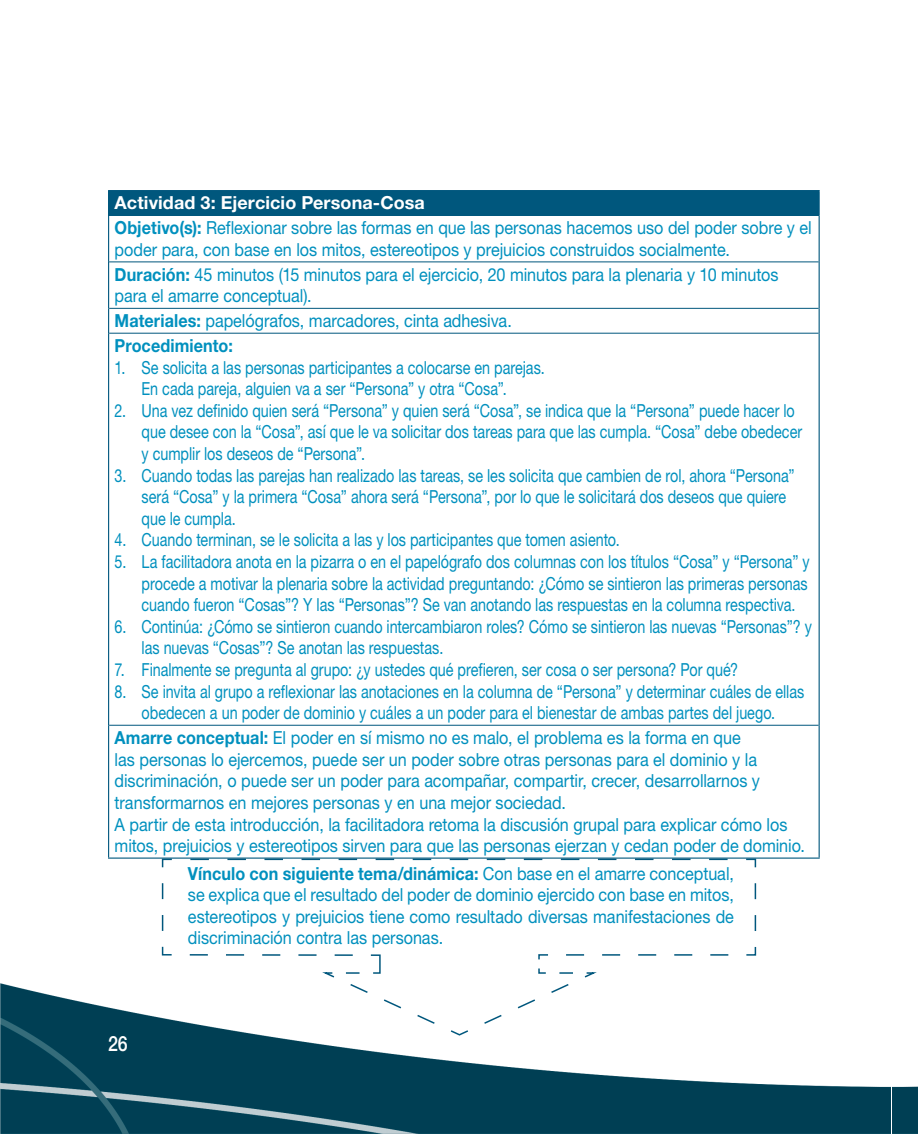
<style>
.page{position:relative;width:918px;height:1134px;background:#fff}
.page>*{position:absolute;margin:0;border:0;box-sizing:border-box;transform-origin:0 0}
.t1{font:500 21px "Helvetica Neue LT Std";color:#fff;scale:.85 1}
.t2{font:18px/21.6px "Helvetica Neue LT Std";letter-spacing:-.005em;color:#0090be;scale:.8 1}
.t3{font:18px/21.6px "Helvetica Neue LT Std";letter-spacing:-.005em;color:#0090be;scale:.9 1}
.s1{font-weight:700;color:#fff}
.s2{font-weight:700}
</style>
<div class="page">
<img style="left:0;top:984px;width:918px;height:150px">
<div style="left:109px;top:191px;width:710px;height:24px;background:#00577d"></div>
<hr style="left:108px;top:190px;width:712px;height:1px;background:#00577d">
<svg style="left:108px;top:191px;width:1px;height:24px"></svg>
<svg style="left:819px;top:191px;width:1px;height:24px"></svg>
<hr style="left:108px;top:215px;width:1px;height:47px;background:#00577d">
<hr style="left:819px;top:215px;width:1px;height:47px;background:#00577d">
<hr style="left:108px;top:262px;width:1px;height:46px;background:#00577d">
<hr style="left:819px;top:262px;width:1px;height:46px;background:#00577d">
<svg style="left:108px;top:308px;width:1px;height:25px"></svg>
<svg style="left:819px;top:308px;width:1px;height:25px"></svg>
<hr style="left:108px;top:333px;width:1px;height:392px;background:#00577d">
<hr style="left:819px;top:333px;width:1px;height:392px;background:#00577d">
<hr style="left:108px;top:725px;width:1px;height:133px;background:#00577d">
<hr style="left:819px;top:725px;width:1px;height:133px;background:#00577d">
<hr style="left:108px;top:858px;width:712px;height:1px;background:#00577d">
<hr style="left:109px;top:215px;width:710px;height:1px;background:#00577d">
<hr style="left:109px;top:262px;width:710px;height:1px;background:#00577d">
<hr style="left:109px;top:308px;width:710px;height:1px;background:#00577d">
<hr style="left:109px;top:333px;width:710px;height:1px;background:#00577d">
<hr style="left:109px;top:725px;width:710px;height:1px;background:#00577d">
<svg style="left:161px;top:858px;width:596px;height:178px"></svg>
<p class="t3" style="left:115px;top:190px;width:776px;line-height:24.9px"><span class="s1">Actividad 3: Ejercicio Persona-Cosa<br></span><span class="s2">Objetivo(s):</span> Reflexionar sobre las formas en que las personas hacemos uso del poder sobre y el</p>
<p class="t3" style="left:115px;top:237px;width:739px;line-height:24.9px">poder para, con base en los mitos, estereotipos y prejuicios construidos socialmente.<br><span class="s2">Duración:</span> 45 minutos (15 minutos para el ejercicio, 20 minutos para la plenaria y 10 minutos</p>
<p class="t3" style="left:115px;top:283px;width:443px;line-height:24.9px">para el amarre conceptual).<br><span class="s2">Materiales:</span> papelógrafos, marcadores, cinta adhesiva.<br><span class="s2">Procedimiento:</span></p>
<p class="t2" style="left:142px;top:356px;width:506px;text-indent:-27px">1. Se solicita a las personas participantes a colocarse en parejas.<br>En cada pareja, alguien va a ser “Persona” y otra “Cosa”.</p>
<p class="t2" style="left:142px;top:399px;width:827px;text-indent:-27px">2. Una vez definido quien será “Persona” y quien será “Cosa”, se indica que la “Persona” puede hacer lo que desee con la “Cosa”, así que le va solicitar dos tareas para que las cumpla. “Cosa” debe obedecer y cumplir los deseos de “Persona”.</p>
<p class="t2" style="left:142px;top:464px;width:818px;text-indent:-27px">3. Cuando todas las parejas han realizado las tareas, se les solicita que cambien de rol, ahora “Persona” será “Cosa” y la primera “Cosa” ahora será “Persona”, por lo que le solicitará dos deseos que quiere que le cumpla.</p>
<p class="t2" style="left:115px;top:529px;width:633px">4. Cuando terminan, se le solicita a las y los participantes que tomen asiento.</p>
<p class="t2" style="left:142px;top:551px;width:837px;text-align:justify;text-indent:-27px">5. La facilitadora anota en la pizarra o en el papelógrafo dos columnas con los títulos “Cosa” y “Persona” y procede a motivar la plenaria sobre la actividad preguntando: ¿Cómo se sintieron las primeras personas cuando fueron “Cosas”? Y las “Personas”? Se van anotando las respuestas en la columna respectiva.</p>
<p class="t2" style="left:142px;top:615px;width:839px;text-indent:-27px">6. Continúa: ¿Cómo se sintieron cuando intercambiaron roles? Cómo se sintieron las nuevas “Personas”? y las nuevas “Cosas”? Se anotan las respuestas.</p>
<p class="t2" style="left:115px;top:659px;width:781px">7. Finalmente se pregunta al grupo: ¿y ustedes qué prefieren, ser cosa o ser persona? Por qué?</p>
<p class="t2" style="left:115px;top:680px;width:864px;text-align:center">8. Se invita al grupo a reflexionar las anotaciones en la columna de “Persona” y determinar cuáles de ellas obedecen a un poder de dominio y cuáles a un poder para el bienestar de ambas partes del juego.</p>
<p class="t3" style="left:115px;top:727px;width:769px"><span class="s2">Amarre conceptual:</span> El poder en sí mismo no es malo, el problema es la forma en que<br>las personas lo ejercemos, puede ser un poder sobre otras personas para el dominio y la discriminación, o puede ser un poder para acompañar, compartir, crecer, desarrollarnos y transformarnos en mejores personas y en una mejor sociedad.<br>A partir de esta introducción, la facilitadora retoma la discusión grupal para explicar cómo los mitos, prejuicios y estereotipos sirven para que las personas ejerzan y cedan poder de dominio.</p>
<p class="t3" style="left:188px;top:862px;width:608px;text-align:justify"><span class="s2">Vínculo con siguiente tema/dinámica:</span> Con base en el amarre conceptual, se explica que el resultado del poder de dominio ejercido con base en mitos, estereotipos y prejuicios tiene como resultado diversas manifestaciones de discriminación contra las personas.</p>
<p class="t1" style="left:108px;top:1031px;width:25px">26</p>
</div>
